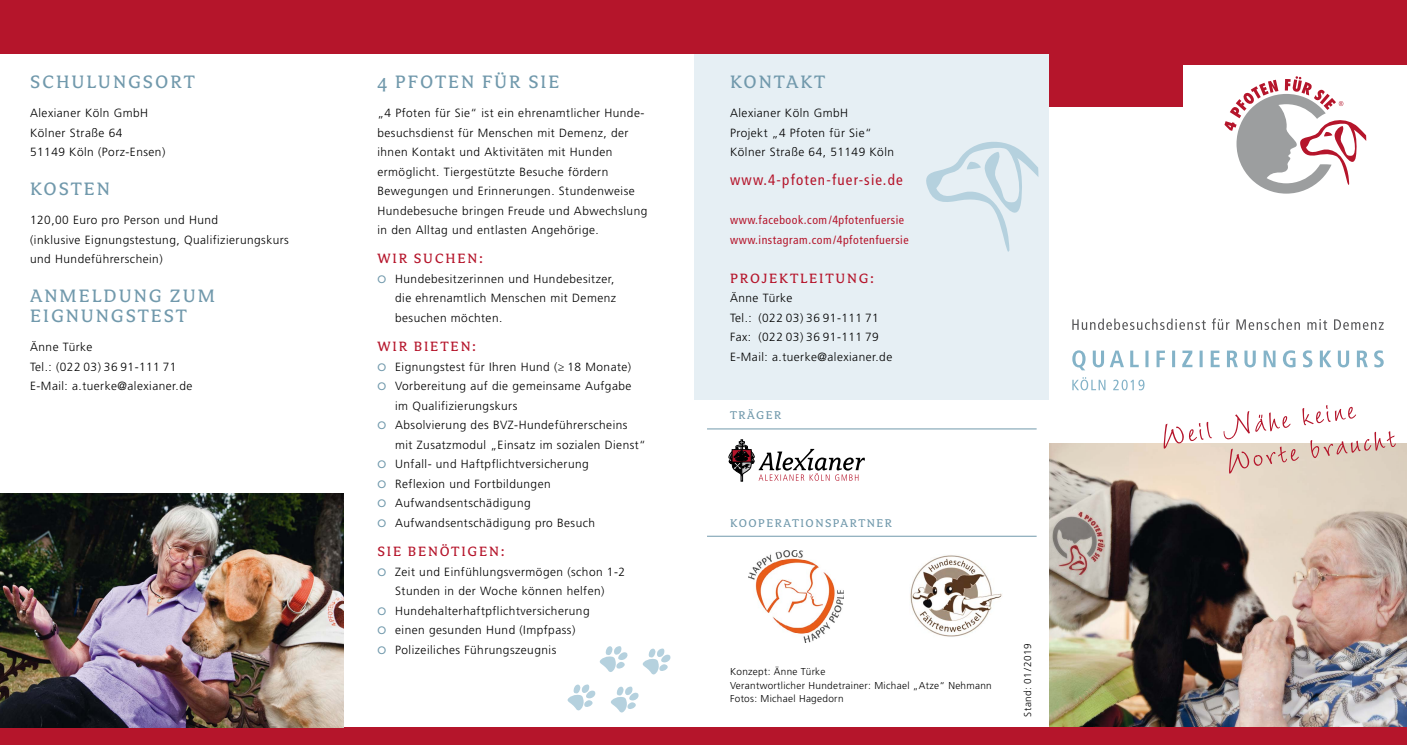
<style>
.page{position:relative;width:1407px;height:745px;background:#fff}
.page>*{position:absolute;margin:0;border:0;box-sizing:border-box;transform-origin:0 0}
.t1{font:20px/19.5px "Avance";letter-spacing:.1em;color:#7199ac}
.t2{font:15px "Avance";letter-spacing:.12em;color:#b5152b}
.t3{font:condensed 15px "Frutiger LT Std";letter-spacing:.08em;color:#b5152b}
.t4{font:12.5px "Avance";letter-spacing:.12em;color:#7199ac}
.t5{font:300 11.88px/19.5px "Frutiger LT Std";letter-spacing:.04em;color:#000}
.t6{font:condensed 11.88px/19.5px "Frutiger LT Std";letter-spacing:.045em;color:#b5152b}
.t7{font:300 10px/13.8px "Frutiger LT Std";letter-spacing:.03em;color:#000}
.s1{font-family:"Meta Cond Black Expert";font-weight:400;font-size:10.62px;color:#7199ac}
</style>
<div class="page">
<div style="left:694px;top:0;width:355px;height:399px;background:#e6eff4"></div>
<img style="left:1049px;top:443px;width:358px;height:283px">
<div style="left:0;top:726px;width:1407px;height:18px;background:#b5152b"></div>
<div style="left:0;top:0;width:1056px;height:53px;background:#b5152b"></div>
<svg style="left:1072px;top:350px;width:311px;height:20px"></svg>
<img style="left:0;top:493px;width:344px;height:233px">
<img style="left:749px;top:550px;width:94px;height:91px">
<hr style="left:707px;top:535px;width:329px;height:1px;background:#7199ac">
<svg style="left:926px;top:142px;width:112px;height:110px"></svg>
<div style="left:1049px;top:0;width:358px;height:106px;background:#b5152b"></div>
<svg style="left:1163px;top:405px;width:232px;height:68px"></svg>
<div style="left:1183px;top:66px;width:224px;height:51px;background:#fff"></div>
<svg style="left:1224px;top:76px;width:142px;height:117px"></svg>
<img style="left:910px;top:555px;width:92px;height:82px">
<svg style="left:1072px;top:377px;width:72px;height:13px"></svg>
<svg style="left:1072px;top:318px;width:311px;height:12px"></svg>
<svg style="left:600px;top:646px;width:28px;height:25px"></svg>
<svg style="left:567px;top:684px;width:29px;height:26px"></svg>
<svg style="left:611px;top:686px;width:28px;height:26px"></svg>
<svg style="left:643px;top:648px;width:28px;height:26px"></svg>
<svg style="left:729px;top:439px;width:136px;height:42px"></svg>
<hr style="left:707px;top:428px;width:329px;height:1px;background:#7199ac">
<p class="t1" style="left:30px;top:72px;width:166px">SCHULUNGSORT</p>
<p class="t5" style="left:30px;top:103px;width:137px">Alexianer Köln GmbH<br>Kölner Straße 64<br>51149 Köln (Porz-Ensen)</p>
<p class="t1" style="left:30px;top:179px;width:81px">KOSTEN</p>
<p class="t5" style="left:30px;top:210px;width:260px">120,00 Euro pro Person und Hund<br>(inklusive Eignungstestung, Qualifizierungskurs und Hundeführerschein)</p>
<p class="t1" style="left:30px;top:287px;width:187px">ANMELDUNG ZUM<br>EIGNUNGSTEST</p>
<p class="t5" style="left:30px;top:337px;width:164px">Änne Türke<br>Tel.: (022 03) 36 91-111 71<br>E-Mail: a.tuerke@alexianer.de</p>
<p class="t1" style="left:377px;top:72px;width:184px">4 PFOTEN FÜR SIE</p>
<p class="t5" style="left:377px;top:103px;width:271px">„4 Pfoten für Sie“ ist ein ehrenamtlicher Hunde&shy;besuchsdienst für Menschen mit Demenz, der ihnen Kontakt und Aktivitäten mit Hunden ermöglicht. Tiergestützte Besuche fördern Bewegungen und Erinnerungen. Stundenweise Hundebesuche bringen Freude und Abwechslung in den Alltag und entlasten Angehörige.</p>
<p class="t2" style="left:377px;top:251px;width:107px">WIR SUCHEN:</p>
<p class="t5" style="left:395px;top:269px;width:222px;text-indent:-18px"><span class="s1">E</span> Hundebesitzerinnen und Hundebesitzer, die ehrenamtlich Menschen mit Demenz besuchen möchten.</p>
<p class="t2" style="left:377px;top:339px;width:100px">WIR BIETEN:</p>
<p class="t5" style="left:377px;top:357px;width:255px"><span class="s1">E</span> Eignungstest für Ihren Hund (≥ 18 Monate)</p>
<p class="t5" style="left:377px;top:376px;width:255px"><span class="s1">E</span> Vorbereitung auf die gemeinsame Aufgabe</p>
<p class="t5" style="left:395px;top:396px;width:124px">im Qualifizierungskurs</p>
<p class="t5" style="left:377px;top:415px;width:252px"><span class="s1">E</span> Absolvierung des BVZ-Hundeführerscheins</p>
<p class="t5" style="left:395px;top:435px;width:252px">mit Zusatzmodul „Einsatz im sozialen Dienst“</p>
<p class="t5" style="left:377px;top:454px;width:213px"><span class="s1">E</span> Unfall- und Haftpflichtversicherung</p>
<p class="t5" style="left:377px;top:474px;width:175px"><span class="s1">E</span> Reflexion und Fortbildungen</p>
<p class="t5" style="left:377px;top:493px;width:155px"><span class="s1">E</span> Aufwandsentschädigung</p>
<p class="t5" style="left:377px;top:512px;width:219px"><span class="s1">E</span> Aufwandsentschädigung pro Besuch</p>
<p class="t2" style="left:377px;top:543px;width:129px">SIE BENÖTIGEN:</p>
<p class="t5" style="left:377px;top:561px;width:249px"><span class="s1">E</span> Zeit und Einfühlungsvermögen (schon 1-2</p>
<p class="t5" style="left:395px;top:581px;width:211px">Stunden in der Woche können helfen)</p>
<p class="t5" style="left:377px;top:600px;width:214px"><span class="s1">E</span> Hundehalterhaftpflichtversicherung</p>
<p class="t5" style="left:377px;top:620px;width:199px"><span class="s1">E</span> einen gesunden Hund (Impfpass)</p>
<p class="t5" style="left:377px;top:639px;width:180px"><span class="s1">E</span> Polizeiliches Führungszeugnis</p>
<p class="t1" style="left:730px;top:72px;width:97px">KONTAKT</p>
<p class="t5" style="left:730px;top:103px;width:165px">Alexianer Köln GmbH<br>Projekt „4 Pfoten für Sie“<br>Kölner Straße 64, 51149 Köln</p>
<p class="t3" style="left:730px;top:171px;width:174px">www.4-pfoten-fuer-sie.de</p>
<p class="t6" style="left:730px;top:210px;width:180px">www.facebook.com/4pfotenfuersie www.instagram.com/4pfotenfuersie</p>
<p class="t2" style="left:730px;top:270px;width:145px">PROJEKTLEITUNG:</p>
<p class="t5" style="left:730px;top:288px;width:64px">Änne Türke</p>
<p class="t5" style="left:730px;top:308px;width:164px">Tel.: (022 03) 36 91-111 71<br>Fax: (022 03) 36 91-111 79<br>E-Mail: a.tuerke@alexianer.de</p>
<p class="t4" style="left:730px;top:409px;width:53px">TRÄGER</p>
<p class="t4" style="left:730px;top:516px;width:163px">KOOPERATIONSPARTNER</p>
<p class="t7" style="left:730px;top:664px;width:263px">Konzept: Änne Türke<br>Verantwortlicher Hundetrainer: Michael „Atze“ Nehmann<br>Fotos: Michael Hagedorn</p>
<p class="t7" style="left:1021px;top:716px;width:74px;rotate:-90deg">Stand: 01/2019</p>
</div>
